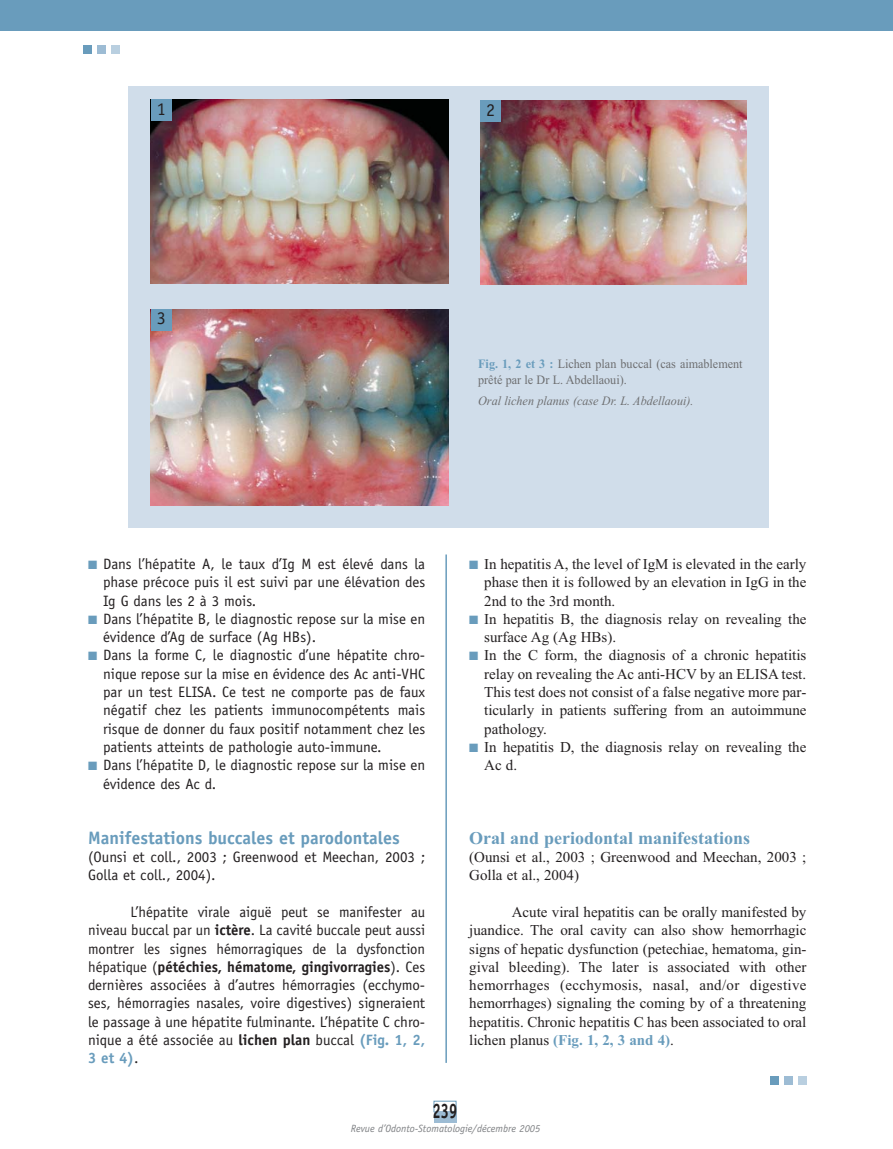
<style>
.page{position:relative;width:893px;height:1149px;background:#fff}
.page>*{position:absolute;margin:0;border:0;box-sizing:border-box;transform-origin:0 0}
.t1{font:700 21px "Officina Sans";color:#231f20;scale:.72 1}
.t2{font:700 18px "Officina Sans";color:#699cbc}
.t3{font:700 18px "Times New Roman";color:#699cbc}
.t4{font:18px "Officina Sans";color:#231f20}
.t5{font:15px/18.3px "Officina Sans";color:#231f20;text-align:justify}
.t6{font:15px/18.3px "Times New Roman";color:#231f20;text-align:justify}
.t7{font:12.75px/15.3px "Times New Roman";color:#6d6e70;scale:.95 1}
.t8{font:italic 12.75px "Times New Roman";color:#6d6e70;scale:.95 1}
.t9{font:italic 10.5px "Officina Sans";color:#808285}
.s1{font-weight:700;color:#699cbc}
.s2{color:#699cbc}
.s3{font-weight:700}
</style>
<div class="page">
<div style="left:434px;top:1100px;width:22px;height:11px;border:1px solid #699cbc"></div>
<div style="left:434px;top:1111px;width:22px;height:11px;background:#9dbcd4"></div>
<div style="left:83px;top:45px;width:9px;height:9px;background:#699cbc"></div>
<div style="left:97px;top:45px;width:8px;height:9px;background:#9dbcd4"></div>
<div style="left:111px;top:45px;width:8px;height:9px;background:#b9cfe0"></div>
<div style="left:770px;top:1075px;width:9px;height:9px;background:#699cbc"></div>
<div style="left:784px;top:1075px;width:8px;height:9px;background:#9dbcd4"></div>
<div style="left:798px;top:1075px;width:8px;height:9px;background:#b9cfe0"></div>
<hr style="left:445px;top:554px;width:2px;height:508px;background:#699cbc">
<div style="left:0;top:0;width:893px;height:31px;background:#699cbc"></div>
<div style="left:128px;top:86px;width:641px;height:441px;background:#d0ddea"></div>
<img style="left:151px;top:100px;width:297px;height:183px">
<div style="left:151px;top:100px;width:21px;height:21px;background:#699cbc"></div>
<img style="left:151px;top:309px;width:297px;height:196px">
<div style="left:151px;top:309px;width:21px;height:21px;background:#699cbc"></div>
<img style="left:480px;top:100px;width:266px;height:184px">
<div style="left:480px;top:100px;width:21px;height:22px;background:#699cbc"></div>
<p class="t4" style="left:157px;top:102px;width:10px">1</p>
<p class="t4" style="left:486px;top:103px;width:10px">2</p>
<p class="t4" style="left:157px;top:311px;width:10px">3</p>
<p class="t7" style="left:478px;top:357px;width:280px"><span class="s1">Fig. 1, 2 et 3 :</span> Lichen plan buccal (cas aimablement prêté par le Dr L. Abdellaoui).</p>
<p class="t8" style="left:478px;top:396px;width:228px">Oral lichen planus (case Dr. L. Abdellaoui).</p>
<p class="t5" style="left:103px;top:555px;width:324px;text-indent:-15px"><span class="s2">■</span> Dans l’hépatite A, le taux d’Ig M est élevé dans la phase précoce puis il est suivi par une élévation des Ig G dans les 2 à 3 mois.</p>
<p class="t5" style="left:103px;top:610px;width:324px;text-indent:-15px"><span class="s2">■</span> Dans l’hépatite B, le diagnostic repose sur la mise en évidence d’Ag de surface (Ag HBs).</p>
<p class="t5" style="left:103px;top:647px;width:324px;text-indent:-15px"><span class="s2">■</span> Dans la forme C, le diagnostic d’une hépatite chro&shy;nique repose sur la mise en évidence des Ac anti-VHC par un test ELISA. Ce test ne comporte pas de faux négatif chez les patients immunocompétents mais risque de donner du faux positif notamment chez les patients atteints de pathologie auto-immune.</p>
<p class="t5" style="left:103px;top:757px;width:324px;text-indent:-15px"><span class="s2">■</span> Dans l’hépatite D, le diagnostic repose sur la mise en évidence des Ac d.</p>
<p class="t6" style="left:484px;top:556px;width:324px;text-indent:-15px"><span class="s2">■</span> In hepatitis A, the level of IgM is elevated in the early phase then it is followed by an elevation in IgG in the 2nd to the 3rd month.</p>
<p class="t6" style="left:484px;top:611px;width:324px;text-indent:-15px"><span class="s2">■</span> In hepatitis B, the diagnosis relay on revealing the surface Ag (Ag HBs).</p>
<p class="t6" style="left:484px;top:647px;width:324px;text-indent:-15px"><span class="s2">■</span> In the C form, the diagnosis of a chronic hepatitis relay on revealing the Ac anti-HCV by an ELISA test.<br>This test does not consist of a false negative more par&shy;ticularly in patients suffering from an autoimmune pathology.</p>
<p class="t6" style="left:484px;top:739px;width:324px;text-indent:-15px"><span class="s2">■</span> In hepatitis D, the diagnosis relay on revealing the<br>Ac d.</p>
<p class="t2" style="left:88px;top:830px;width:313px">Manifestations buccales et parodontales</p>
<p class="t5" style="left:88px;top:848px;width:339px">(Ounsi et coll., 2003 ; Greenwood et Meechan, 2003 ;<br>Golla et coll., 2004).</p>
<p class="t5" style="left:88px;top:903px;width:339px;text-indent:43px">L’hépatite virale aiguë peut se manifester au niveau buccal par un <span class="s3">ictère</span>. La cavité buccale peut aussi montrer les signes hémorragiques de la dysfonction hépatique (<span class="s3">pétéchies, hématome, gingivorragies</span>). Ces dernières associées à d’autres hémorragies (ecchymo&shy;ses, hémorragies nasales, voire digestives) signeraient le passage à une hépatite fulminante. L’hépatite C chro&shy;nique a été associée au <span class="s3">lichen plan</span> buccal <span class="s1">(Fig. 1, 2, 3 et 4)</span>.</p>
<p class="t3" style="left:469px;top:831px;width:282px">Oral and periodontal manifestations</p>
<p class="t6" style="left:469px;top:848px;width:339px">(Ounsi et al., 2003 ; Greenwood and Meechan, 2003 ;<br>Golla et al., 2004)</p>
<p class="t6" style="left:469px;top:903px;width:339px;text-indent:43px">Acute viral hepatitis can be orally manifested by juandice. The oral cavity can also show hemorrhagic signs of hepatic dysfunction (petechiae, hematoma, gin&shy;gival bleeding). The later is associated with other hemorrhages (ecchymosis, nasal, and/or digestive hemorrhages) signaling the coming by of a threatening hepatitis. Chronic hepatitis C has been associated to oral lichen planus <span class="s1">(Fig. 1, 2, 3 and 4)</span>.</p>
<h1 class="t1" style="left:433px;top:1102px;width:36px">239</h1>
<p class="t9" style="left:351px;top:1124px;width:191px">Revue d’Odonto-Stomatologie/décembre 2005</p>
</div>
